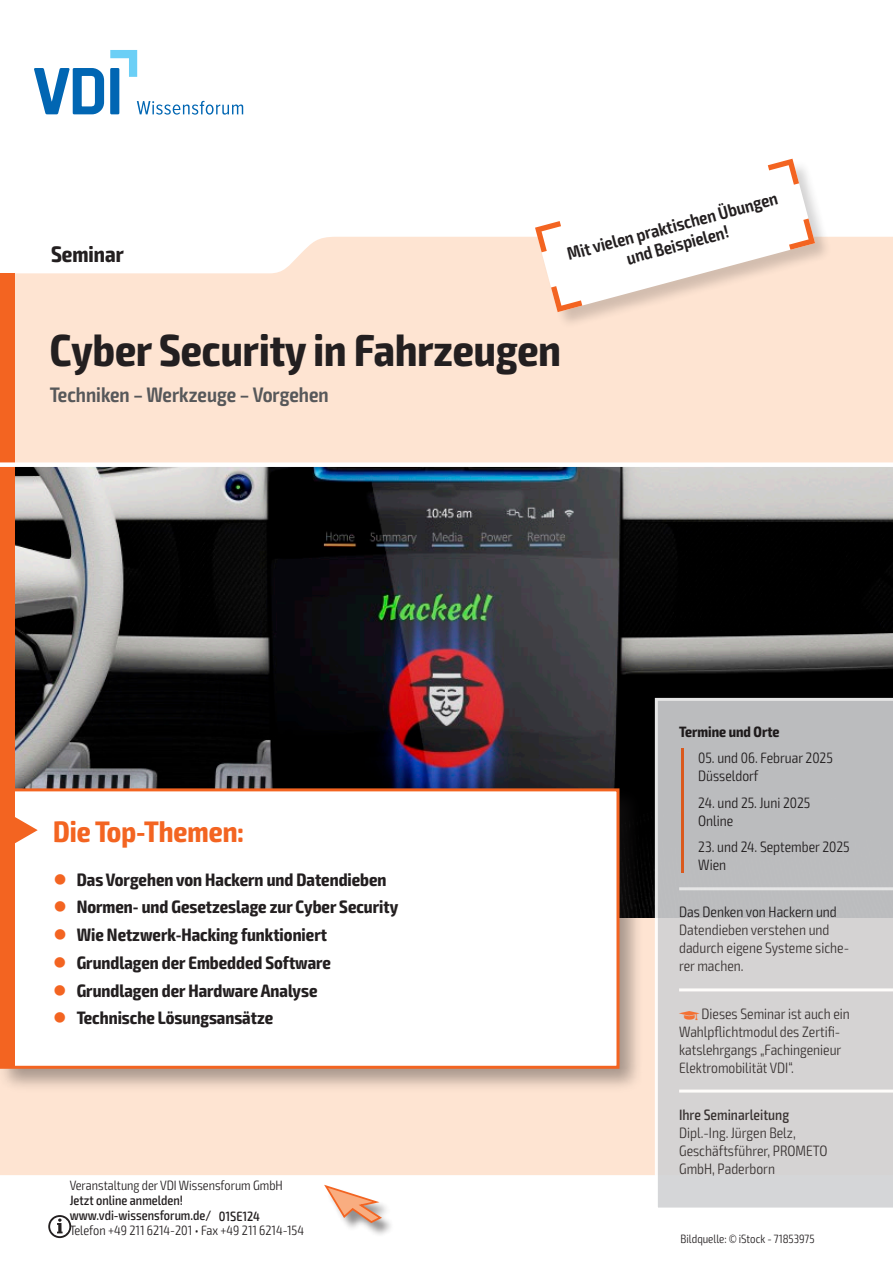
<style>
.page{position:relative;width:893px;height:1263px;background:#fff}
.page>*{position:absolute;margin:0;border:0;box-sizing:border-box;transform-origin:0 0}
.t1{font:700 condensed 45px "Exo 2";color:#231f20}
.t2{font:700 condensed 29.7px "Exo 2";color:#f36421}
.t3{font:700 condensed 22.5px "Exo 2";color:#231f20}
.t4{font:600 condensed 21px "Exo 2";color:#57585a}
.t5{font:700 condensed 18px "Exo 2";color:#231f20}
.t6{font:600 condensed 18px/19.5px "Exo 2";color:#231f20;text-align:center}
.t7{font:300 condensed 15px/18px "Exo 2";color:#231f20}
.t8{font:500 condensed 15px "Exo 2";color:#231f20}
.t9{font:700 condensed 15px "Exo 2";color:#231f20}
.t10{font:300 condensed 13.5px "Exo 2";color:#231f20}
.t11{font:500 condensed 13.5px/15px "Exo 2";color:#231f20}
.t12{font:300 condensed 12px "Exo 2";color:#231f20}
.t13{font:6px "VDI Iconset S4 A Regular";color:#f36421}
.s1{color:#f36421}
</style>
<div class="page">
<div style="left:0;top:237px;width:893px;height:938px;background:#fee4d2"></div>
<img style="left:14px;top:467px;width:878px;height:450px">
<div style="left:0;top:785px;width:644px;height:308px;background:#231f20;opacity:.4"></div>
<div style="left:2px;top:790px;width:616px;height:277px;background:#fff"></div>
<div style="left:3px;top:791px;width:11px;height:275px;background:#f36421"></div>
<div style="left:0;top:788px;width:619px;height:281px;border:3px solid #f36421"></div>
<svg style="left:14px;top:815px;width:24px;height:30px"></svg>
<div style="left:0;top:273px;width:14px;height:520px;background:#f36421"></div>
<div style="left:326px;top:1186px;width:69px;height:51px;background:#231f20;opacity:.5"></div>
<svg style="left:324px;top:1184px;width:60px;height:40px"></svg>
<div style="left:0;top:462px;width:893px;height:5px;background:#fff"></div>
<svg style="left:655px;top:698px;width:238px;height:510px;background:#cbcacb"></svg>
<svg style="left:48px;top:1215px;width:23px;height:23px"></svg>
<svg style="left:34px;top:50px;width:209px;height:65px"></svg>
<div style="left:535px;top:159px;width:297px;height:170px;background:#231f20;opacity:.2"></div>
<svg style="left:535px;top:159px;width:280px;height:153px"></svg>
<h3 class="t3" style="left:51px;top:241px;width:74px">Seminar</h3>
<p class="t6" style="left:565px;top:245px;width:219px;rotate:-15deg">Mit vielen praktischen Übungen und Beispielen!</p>
<h1 class="t1" style="left:50px;top:323px;width:512px">Cyber Security in Fahrzeugen</h1>
<h3 class="t4" style="left:50px;top:382px;width:280px">Techniken – Werkzeuge – Vorgehen</h3>
<h2 class="t2" style="left:53px;top:814px;width:192px">Die Top-Themen:</h2>
<p class="t5" style="left:53px;top:868px;width:335px"><span class="s1">●</span> Das Vorgehen von Hackern und Datendieben</p>
<p class="t5" style="left:53px;top:896px;width:346px"><span class="s1">●</span> Normen- und Gesetzeslage zur Cyber Security</p>
<p class="t5" style="left:53px;top:924px;width:275px"><span class="s1">●</span> Wie Netzwerk-Hacking funktioniert</p>
<p class="t5" style="left:53px;top:952px;width:279px"><span class="s1">●</span> Grundlagen der Embedded Software</p>
<p class="t5" style="left:53px;top:979px;width:266px"><span class="s1">●</span> Grundlagen der Hardware Analyse</p>
<p class="t5" style="left:53px;top:1007px;width:221px"><span class="s1">●</span> Technische Lösungsansätze</p>
<p class="t10" style="left:70px;top:1178px;width:215px">Veranstaltung der VDI Wissensforum GmbH</p>
<p class="t11" style="left:70px;top:1193px;width:143px">Jetzt online anmelden! www.vdi-wissensforum.de/</p>
<p class="t10" style="left:70px;top:1223px;width:236px">Telefon +49 211 6214-201 • Fax +49 211 6214-154</p>
<p class="t11" style="left:219px;top:1209px;width:43px">01SE124</p>
<p class="t9" style="left:679px;top:722px;width:102px">Termine und Orte</p>
<p class="t7" style="left:698px;top:749px;width:136px">05. und 06. Februar 2025<br>Düsseldorf</p>
<p class="t7" style="left:698px;top:794px;width:114px">24. und 25. Juni 2025<br>Online</p>
<p class="t7" style="left:698px;top:838px;width:153px">23. und 24. September 2025<br>Wien</p>
<p class="t7" style="left:679px;top:903px;width:172px">Das Denken von Hackern und<br>Datendieben verstehen und dadurch eigene Systeme siche&shy;rer machen.</p>
<p class="t13" style="left:679px;top:1010px;width:22px">z</p>
<p class="t7" style="left:679px;top:1004px;width:172px;text-indent:22px">Dieses Seminar ist auch ein<br>Wahlpflichtmodul des Zertifi&shy;katslehrgangs „Fachingenieur<br>Elektromobilität VDI“.</p>
<p class="t8" style="left:679px;top:1105px;width:112px">Ihre Seminarleitung</p>
<p class="t7" style="left:679px;top:1124px;width:150px">Dipl.-Ing. Jürgen Belz,<br>Geschäftsführer, PROMETO<br>GmbH, Paderborn</p>
<p class="t12" style="left:681px;top:1232px;width:135px">Bildquelle: © iStock - 71853975</p>
</div>
